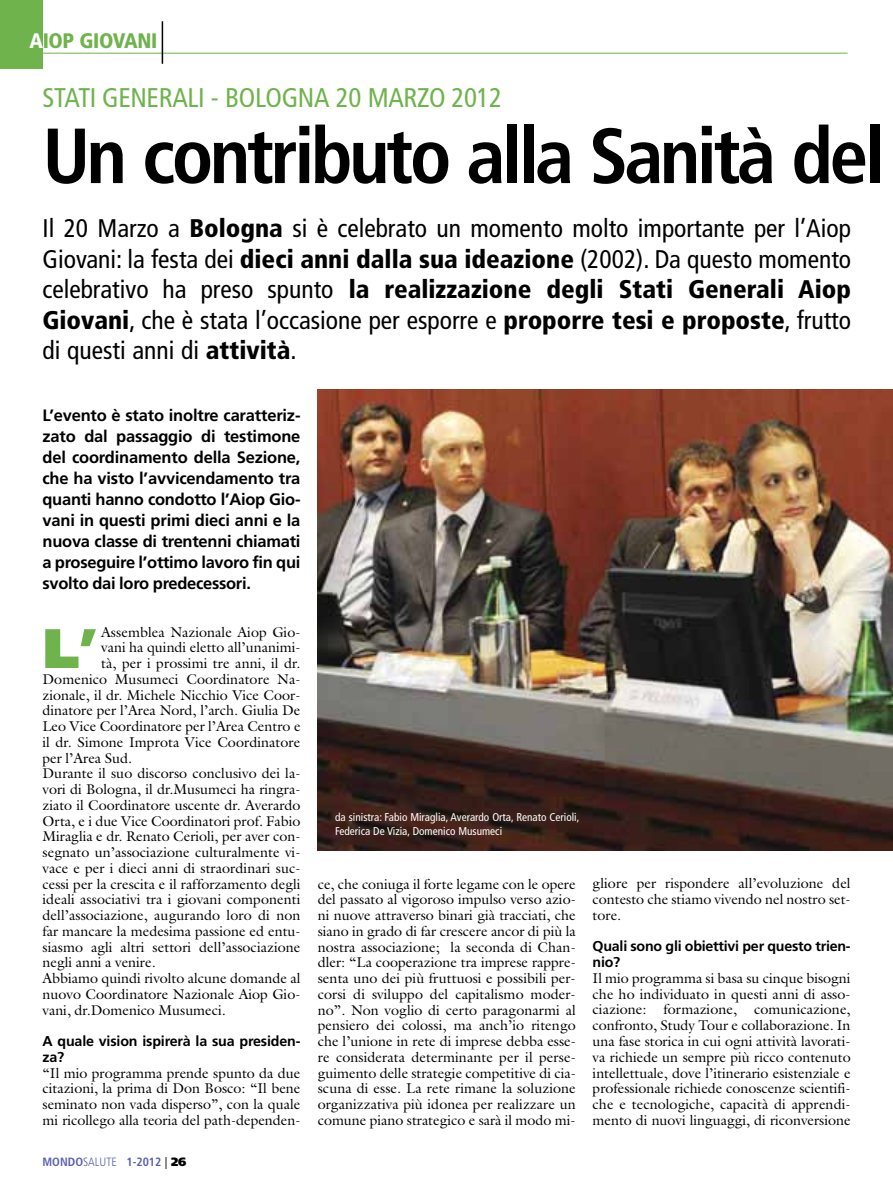
<style>
.page{position:relative;width:893px;height:1191px;background:#fff}
.page>*{position:absolute;margin:0;border:0;box-sizing:border-box;transform-origin:0 0}
.t1{font:700 condensed 78px "Frutiger LT Std";letter-spacing:-.045em;color:#000}
.t2{font:900 55.65px "Frutiger LT Std";color:#6eb34c}
.t3{font:condensed 27px "Frutiger LT Std";letter-spacing:-.015em;color:#6eb34c}
.t4{font:condensed 25.5px/30.6px "Frutiger LT Std";color:#000;text-align:justify}
.t5{font:900 condensed 21px "Frutiger";letter-spacing:-.015em;color:#6eb34c}
.t6{font:700 16.5px/21px "Frutiger";letter-spacing:-.015em;color:#000;text-align:justify}
.t7{font:14.25px/15.8px "Galliard Std";color:#000;text-align:justify}
.t8{font:700 14.25px/15.8px "Frutiger";letter-spacing:-.015em;color:#000}
.t9{font:700 condensed 12px "Frutiger";color:#5a60ad}
.t10{font:condensed 11.25px/13.5px "Frutiger";color:#fff}
.s1{color:#fff}
.s2{font-weight:900}
.s3{font-weight:300}
.s4{font-weight:300;font-stretch:normal;color:#000}
.s5{font-weight:900;font-stretch:normal;color:#000}
</style>
<div class="page">
<hr style="left:0;top:53px;width:847px;height:1px;background:#6eb34c">
<hr style="left:162px;top:21px;width:1px;height:43px;background:#000">
<div style="left:0;top:0;width:43px;height:68px;background:#6eb34c"></div>
<img style="left:318px;top:389px;width:575px;height:461px">
<h3 class="t5" style="left:29px;top:32px;width:129px"><span class="s1">A</span>IOP GIOVANI</h3>
<h3 class="t3" style="left:43px;top:86px;width:461px">STATI GENERALI - BOLOGNA 20 MARZO 2012</h3>
<h1 class="t1" style="left:43px;top:125px;width:844px">Un contributo alla Sanità del</h1>
<p class="t4" style="left:42px;top:215px;width:810px">Il 20 Marzo a <span class="s2">Bologna</span> si è celebrato un momento molto importante per l’Aiop Giovani: la festa dei <span class="s2">dieci anni dalla sua ideazione</span> (2002). Da questo momento celebrativo ha preso spunto <span class="s2">la realizzazione degli Stati Generali Aiop Giovani</span>, che è stata l’occasione per esporre e <span class="s2">proporre tesi e proposte</span>, frutto di questi anni di <span class="s2">attività</span>.</p>
<p class="t6" style="left:43px;top:405px;width:259px">L’evento è stato inoltre caratteriz&shy;zato dal passaggio di testimone del coordinamento della Sezione, che ha visto l’avvicendamento tra quanti hanno condotto l’Aiop Gio&shy;vani in questi primi dieci anni e la nuova classe di trentenni chiamati a proseguire l’ottimo lavoro fin qui svolto dai loro predecessori.</p>
<h2 class="t2" style="left:43px;top:616px;width:56px">L’</h2>
<p class="t7" style="left:101px;top:625px;width:201px">Assemblea Nazionale Aiop Gio-</p>
<p class="t7" style="left:101px;top:641px;width:201px">vani ha quindi eletto all’unanimi-</p>
<p class="t7" style="left:101px;top:657px;width:201px">tà, per i prossimi tre anni, il dr.</p>
<p class="t7" style="left:43px;top:672px;width:259px">Domenico Musumeci Coordinatore Na-</p>
<p class="t7" style="left:43px;top:688px;width:259px">zionale, il dr. Michele Nicchio Vice Coor-</p>
<p class="t7" style="left:43px;top:704px;width:259px">dinatore per l’Area Nord, l’arch. Giulia De</p>
<p class="t7" style="left:43px;top:720px;width:260px">Leo Vice Coordinatore per l’Area Centro e</p>
<p class="t7" style="left:43px;top:735px;width:259px">il dr. Simone Improta Vice Coordinatore</p>
<p class="t7" style="left:43px;top:751px;width:91px">per l’Area Sud.</p>
<p class="t7" style="left:43px;top:767px;width:259px">Durante il suo discorso conclusivo dei la-</p>
<p class="t7" style="left:43px;top:782px;width:259px">vori di Bologna, il dr.Musumeci ha ringra-</p>
<p class="t7" style="left:43px;top:798px;width:260px">ziato il Coordinatore uscente dr. Averardo</p>
<p class="t7" style="left:43px;top:814px;width:259px">Orta, e i due Vice Coordinatori prof. Fabio</p>
<p class="t7" style="left:43px;top:830px;width:260px">Miraglia e dr. Renato Cerioli, per aver con-</p>
<p class="t7" style="left:43px;top:845px;width:260px">segnato un’associazione culturalmente vi-</p>
<p class="t7" style="left:43px;top:861px;width:260px">vace e per i dieci anni di straordinari suc-</p>
<p class="t7" style="left:43px;top:877px;width:260px">cessi per la crescita e il rafforzamento degli</p>
<p class="t7" style="left:43px;top:893px;width:259px">ideali associativi tra i giovani componenti</p>
<p class="t7" style="left:43px;top:908px;width:259px">dell’associazione, augurando loro di non</p>
<p class="t7" style="left:43px;top:924px;width:260px">far mancare la medesima passione ed entu-</p>
<p class="t7" style="left:43px;top:940px;width:259px">siasmo agli altri settori dell’associazione</p>
<p class="t7" style="left:43px;top:956px;width:115px">negli anni a venire.</p>
<p class="t7" style="left:43px;top:971px;width:259px">Abbiamo quindi rivolto alcune domande al</p>
<p class="t7" style="left:43px;top:987px;width:259px">nuovo Coordinatore Nazionale Aiop Gio-</p>
<p class="t7" style="left:43px;top:1003px;width:185px">vani, dr.Domenico Musumeci.</p>
<p class="t8" style="left:43px;top:1034px;width:259px">A quale vision ispirerà la sua presiden&shy;za?</p>
<p class="t7" style="left:43px;top:1066px;width:260px">“Il mio programma prende spunto da due citazioni, la prima di Don Bosco: “Il bene seminato non vada disperso”, con la quale mi ricollego alla teoria del path-dependen-</p>
<p class="t9" style="left:43px;top:1157px;width:145px">MONDO<span class="s3">SALUTE</span> 1-2012 <span class="s4">|</span> <span class="s5">26</span></p>
<p class="t10" style="left:335px;top:811px;width:246px">da sinistra: Fabio Miraglia, Averardo Orta, Renato Cerioli,<br>Federica De Vizia, Domenico Musumeci</p>
<p class="t7" style="left:318px;top:877px;width:260px">ce, che coniuga il forte legame con le opere del passato al vigoroso impulso verso azio&shy;ni nuove attraverso binari già tracciati, che siano in grado di far crescere ancor di più la nostra associazione; la seconda di Chan&shy;dler: “La cooperazione tra imprese rappre&shy;senta uno dei più fruttuosi e possibili per&shy;corsi di sviluppo del capitalismo moder&shy;no”. Non voglio di certo paragonarmi al pensiero dei colossi, ma anch’io ritengo che l’unione in rete di imprese debba esse&shy;re considerata determinante per il perse&shy;guimento delle strategie competitive di cia&shy;scuna di esse. La rete rimane la soluzione organizzativa più idonea per realizzare un comune piano strategico e sarà il modo mi-</p>
<p class="t7" style="left:593px;top:877px;width:260px">gliore per rispondere all’evoluzione del contesto che stiamo vivendo nel nostro set&shy;tore.</p>
<p class="t8" style="left:593px;top:939px;width:259px">Quali sono gli obiettivi per questo trien&shy;nio?</p>
<p class="t7" style="left:593px;top:971px;width:260px">Il mio programma si basa su cinque bisogni che ho individuato in questi anni di asso&shy;ciazione: formazione, comunicazione, confronto, Study Tour e collaborazione. In una fase storica in cui ogni attività lavorati&shy;va richiede un sempre più ricco contenuto intellettuale, dove l’itinerario esistenziale e professionale richiede conoscenze scientifi&shy;che e tecnologiche, capacità di apprendi&shy;mento di nuovi linguaggi, di riconversione</p>
</div>
